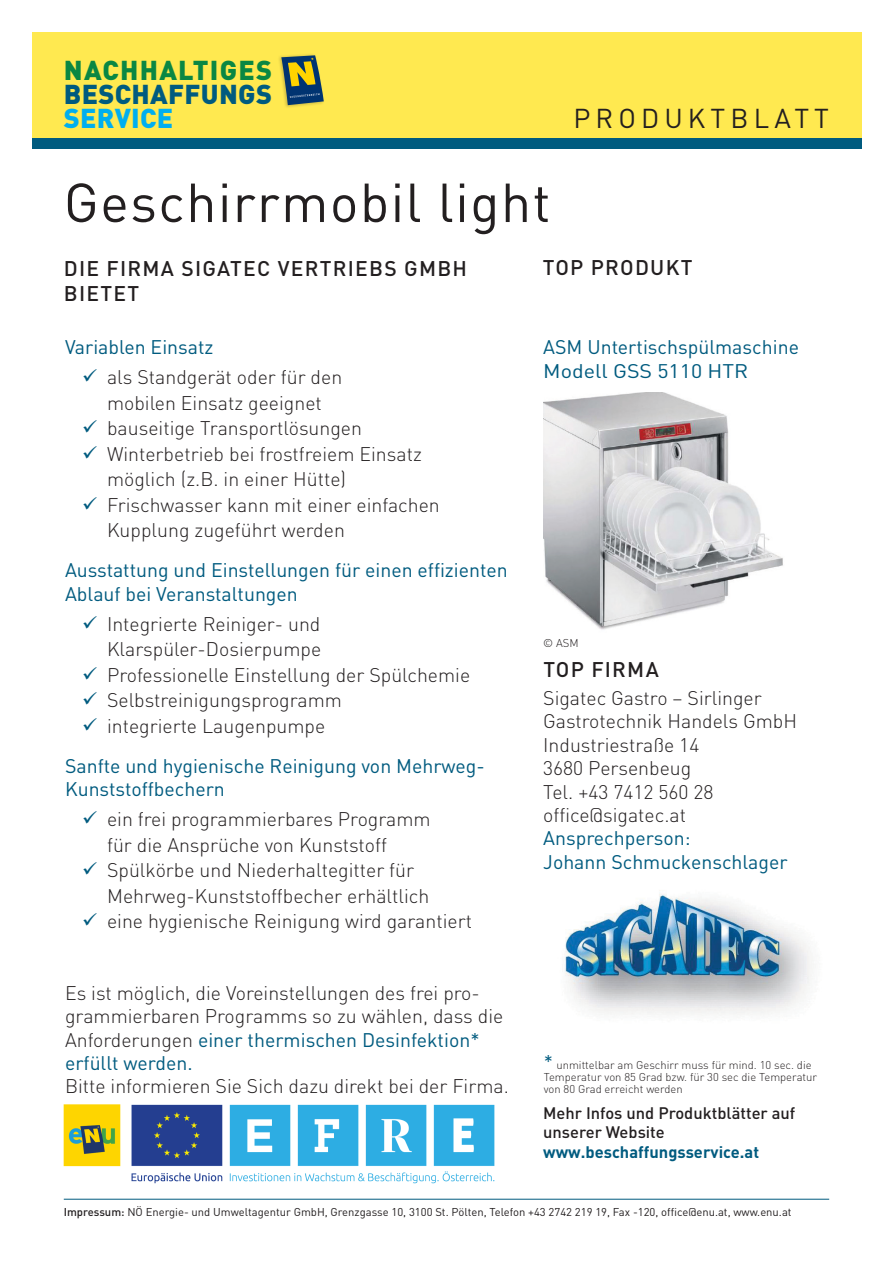
<style>
.page{position:relative;width:893px;height:1263px;background:#fff}
.page>*{position:absolute;margin:0;border:0;box-sizing:border-box;transform-origin:0 0}
.t1{font:54px "DIN Pro";letter-spacing:.025em;color:#231f20}
.t2{font:900 27px "DIN Pro";letter-spacing:.045em;color:#0a8743}
.t3{font:900 27px "DIN Pro";letter-spacing:.01em;color:#005b7f}
.t4{font:27px "DIN Pro";letter-spacing:.19em;color:#231f20}
.t5{font:900 27px "DIN Pro";letter-spacing:.01em;color:#00aeef}
.ÜB_Abstand{font:500 21px "DIN Pro";letter-spacing:.06em;color:#231f20}
.Text{font:300 19.5px/25.5px "DIN Pro";color:#231f20}
.ÜB_Abstand-2{font:19.5px/23.4px "DIN Pro";color:#005b7f}
.Text-2{font:19.5px "DIN Pro";color:#005b7f}
.Text-3{font:19.5px "DIN Pro";color:#005b7f;scale:1.1 1}
.t6{font:500 16.5px/19.5px "DIN Pro";color:#231f20}
.t7{font:700 16.5px "DIN Pro";color:#005b7f}
.t8{font:11.25px "DIN Pro";color:#231f20}
.Text-4{font:300 11.25px/12px "DIN Pro";color:#231f20}
.s1{font-weight:400;color:#005b7f}
.s2{font-weight:400;font-size:19.5px;color:#005b7f}
.s3{font-weight:500}
</style>
<div class="page">
<img style="left:63px;top:1104px;width:432px;height:80px">
<img style="left:543px;top:392px;width:240px;height:238px">
<img style="left:565px;top:890px;width:249px;height:124px">
<div style="left:32px;top:32px;width:829px;height:106px;background:#ffe950"></div>
<div style="left:32px;top:138px;width:829px;height:11px;background:#005b7f"></div>
<hr style="left:64px;top:1199px;width:765px;height:1px;background:#005b7f">
<div style="left:277px;top:53px;width:48px;height:55px;background:#231f20;opacity:.25"></div>
<svg style="left:281px;top:55px;width:43px;height:50px;background:#6e7d52"></svg>
<h2 class="t2" style="left:64px;top:51px;width:210px">NACHHALTIGES</h2>
<h2 class="t3" style="left:64px;top:75px;width:210px">BESCHAFFUNGS</h2>
<h2 class="t5" style="left:64px;top:99px;width:111px">SERVICE</h2>
<h2 class="t4" style="left:573px;top:99px;width:257px">PRODUKTBLATT</h2>
<h1 class="t1" style="left:64px;top:166px;width:488px">Geschirrmobil light</h1>
<p class="ÜB_Abstand" style="left:64px;top:254px;width:405px">DIE FIRMA SIGATEC VERTRIEBS GMBH</p>
<p class="ÜB_Abstand" style="left:543px;top:254px;width:151px">TOP PRODUKT</p>
<p class="ÜB_Abstand" style="left:64px;top:279px;width:77px">BIETET</p>
<p class="ÜB_Abstand-2" style="left:65px;top:335px;width:150px">Variablen Einsatz</p>
<p class="Text" style="left:107px;top:363px;width:237px">als Standgerät oder für den mobilen Einsatz geeignet</p>
<p class="Text" style="left:107px;top:414px;width:256px">bauseitige Transportlösungen</p>
<p class="Text" style="left:107px;top:440px;width:316px">Winterbetrieb bei frostfreiem Einsatz möglich (z.B. in einer Hütte)</p>
<p class="Text" style="left:107px;top:491px;width:334px">Frischwasser kann mit einer einfachen<br>Kupplung zugeführt werden</p>
<p class="ÜB_Abstand-2" style="left:65px;top:558px;width:444px">Ausstattung und Einstellungen für einen effizienten<br>Ablauf bei Veranstaltungen</p>
<p class="Text" style="left:107px;top:610px;width:216px">Integrierte Reiniger- und<br>Klarspüler-Dosierpumpe</p>
<p class="Text" style="left:107px;top:661px;width:365px">Professionelle Einstellung der Spülchemie</p>
<p class="Text" style="left:107px;top:686px;width:236px">Selbstreinigungsprogramm</p>
<p class="Text" style="left:107px;top:712px;width:220px">integrierte Laugenpumpe</p>
<p class="ÜB_Abstand-2" style="left:65px;top:753px;width:421px">Sanfte und hygienische Reinigung von Mehrweg-<br>Kunststoffbechern</p>
<p class="Text" style="left:107px;top:806px;width:325px">ein frei programmierbares Programm für die Ansprüche von Kunststoff</p>
<p class="Text" style="left:107px;top:857px;width:324px">Spülkörbe und Niederhaltegitter für<br>Mehrweg-Kunststoffbecher erhältlich</p>
<p class="Text" style="left:107px;top:908px;width:366px">eine hygienische Reinigung wird garantiert</p>
<p class="Text-2" style="left:543px;top:334px;width:257px">ASM Untertischspülmaschine</p>
<p class="Text-3" style="left:543px;top:357px;width:188px">Modell GSS 5110 HTR</p>
<p class="Text-4" style="left:543px;top:636px;width:37px">© ASM</p>
<p class="ÜB_Abstand" style="left:543px;top:655px;width:117px">TOP FIRMA</p>
<p class="Text" style="left:543px;top:685px;width:255px;line-height:23.4px">Sigatec Gastro – Sirlinger<br>Gastrotechnik Handels GmbH</p>
<p class="Text" style="left:543px;top:731px;width:158px">Industriestraße 14</p>
<p class="Text" style="left:543px;top:754px;width:150px">3680 Persenbeug</p>
<p class="Text" style="left:543px;top:778px;width:172px">Tel. +43 7412 560 28</p>
<p class="Text" style="left:543px;top:801px;width:144px">office@sigatec.at</p>
<p class="Text-2" style="left:543px;top:825px;width:149px">Ansprechperson:</p>
<p class="Text-2" style="left:543px;top:848px;width:246px">Johann Schmuckenschlager</p>
<p class="Text" style="left:65px;top:980px;width:440px;line-height:23.4px">Es ist möglich, die Voreinstellungen des frei pro&shy;grammierbaren Programms so zu wählen, dass die Anforderungen <span class="s1">einer thermischen Desinfektion* erfüllt werden.</span></p>
<p class="Text" style="left:65px;top:1073px;width:445px">Bitte informieren Sie Sich dazu direkt bei der Firma.</p>
<p class="Text-4" style="left:544px;top:1058px;width:275px"><span class="s2">*</span> unmittelbar am Geschirr muss für mind. 10 sec. die<br>Temperatur von 85 Grad bzw. für 30 sec die Temperatur von 80 Grad erreicht werden</p>
<p class="t6" style="left:543px;top:1102px;width:254px">Mehr Infos und Produktblätter auf unserer Website</p>
<p class="t7" style="left:543px;top:1140px;width:217px">www.beschaffungsservice.at</p>
<p class="t8" style="left:64px;top:1204px;width:729px"><span class="s3">Impressum:</span> NÖ Energie- und Umweltagentur GmbH, Grenzgasse 10, 3100 St. Pölten, Telefon +43 2742 219 19, Fax -120, office@enu.at, www.enu.at</p>
</div>
